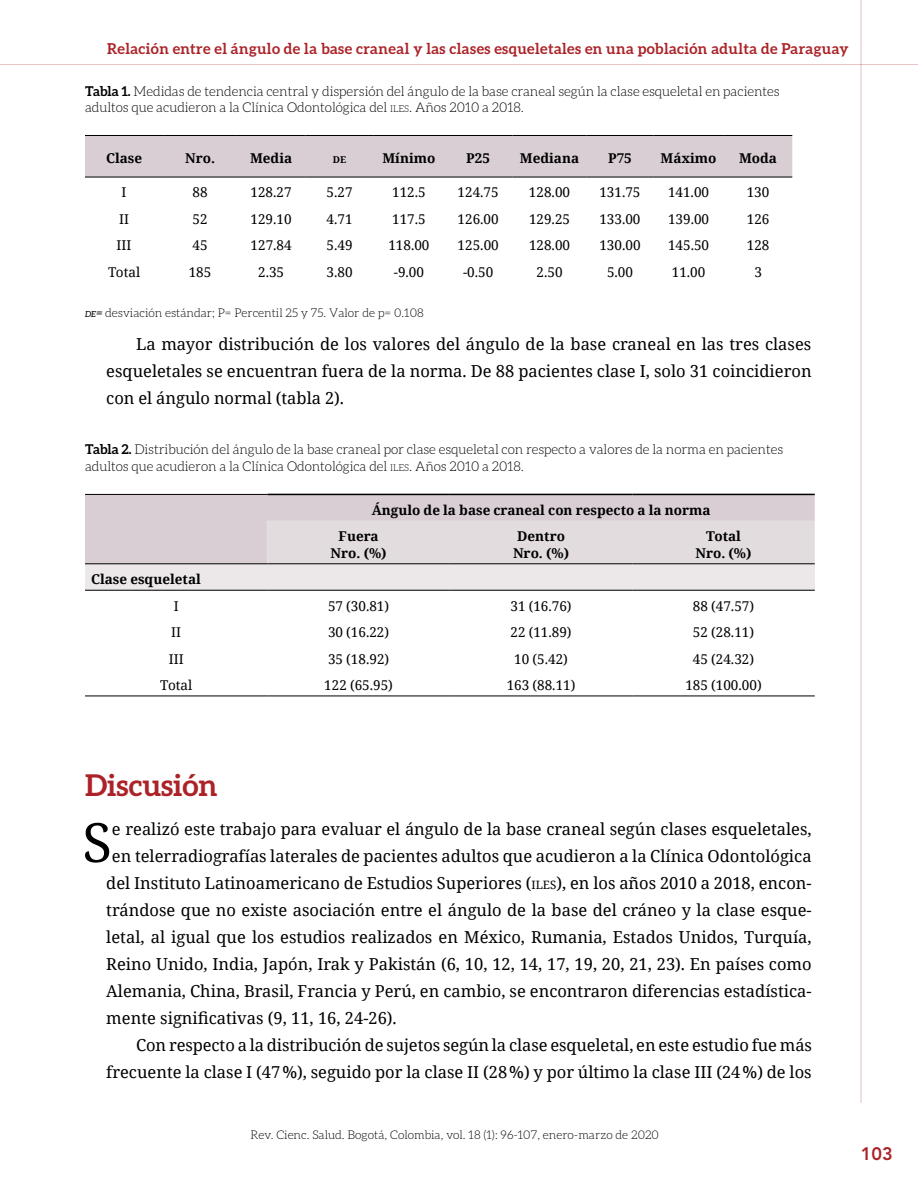
<style>
.page{position:relative;width:918px;height:1188px;background:#fff}
.page>*{position:absolute;margin:0;border:0;box-sizing:border-box;transform-origin:0 0}
.t1{font:54.3px "Noto Serif";color:#000}
.t2{font:700 30px "Aleo";letter-spacing:-.005em;color:#ab2328}
.t3{font:800 18px "Avenir LT Std";color:#ab2328}
.t4{font:16.5px/27px "Noto Serif";color:#000;text-align:justify}
.t5{font:700 15px "Aleo";letter-spacing:.025em;color:#ab2328}
.t6{font:300 13.5px/16.2px "Aleo";letter-spacing:-.005em;color:#000}
.t7{font:13.5px "Noto Serif";color:#000}
.t8{font:700 13.5px/16.5px "Noto Serif";color:#000;text-align:center}
.t9{font:300 12px "Aleo";color:#000}
.t10{font:700 9.45px "Noto Serif";color:#000}
.s1{font-weight:700}
.s2{font-size:9.45px}
.s3{font-weight:400;font-style:italic;font-size:8.4px}
.s4{font-weight:400;font-style:italic}
.s5{font-size:11.55px}
</style>
<div class="page">
<div style="left:85px;top:136px;width:707px;height:41px;background:#d8ced3"></div>
<hr style="left:85px;top:135px;width:78px;height:1px;background:#000">
<hr style="left:163px;top:135px;width:74px;height:1px;background:#000">
<hr style="left:237px;top:135px;width:68px;height:1px;background:#000">
<hr style="left:305px;top:135px;width:69px;height:1px;background:#000">
<hr style="left:374px;top:135px;width:70px;height:1px;background:#000">
<hr style="left:444px;top:135px;width:68px;height:1px;background:#000">
<hr style="left:512px;top:135px;width:75px;height:1px;background:#000">
<hr style="left:587px;top:135px;width:66px;height:1px;background:#000">
<hr style="left:653px;top:135px;width:71px;height:1px;background:#000">
<hr style="left:724px;top:135px;width:68px;height:1px;background:#000">
<hr style="left:85px;top:177px;width:78px;height:1px;background:#000">
<hr style="left:163px;top:177px;width:74px;height:1px;background:#000">
<hr style="left:237px;top:177px;width:68px;height:1px;background:#000">
<hr style="left:305px;top:177px;width:69px;height:1px;background:#000">
<hr style="left:374px;top:177px;width:70px;height:1px;background:#000">
<hr style="left:444px;top:177px;width:68px;height:1px;background:#000">
<hr style="left:512px;top:177px;width:75px;height:1px;background:#000">
<hr style="left:587px;top:177px;width:66px;height:1px;background:#000">
<hr style="left:653px;top:177px;width:71px;height:1px;background:#000">
<hr style="left:724px;top:177px;width:68px;height:1px;background:#000">
<div style="left:85px;top:495px;width:730px;height:68px;background:#d8ced3"></div>
<div style="left:267px;top:521px;width:548px;height:42px;background:#e2dcdf"></div>
<div style="left:85px;top:564px;width:730px;height:26px;background:#ece8ea"></div>
<hr style="left:85px;top:494px;width:182px;height:1px;background:#000">
<hr style="left:267px;top:494px;width:183px;height:1px;background:#000">
<hr style="left:450px;top:494px;width:182px;height:1px;background:#000">
<hr style="left:632px;top:494px;width:183px;height:1px;background:#000">
<hr style="left:85px;top:563px;width:182px;height:1px;background:#000">
<hr style="left:267px;top:563px;width:183px;height:1px;background:#000">
<hr style="left:450px;top:563px;width:182px;height:1px;background:#000">
<hr style="left:632px;top:563px;width:183px;height:1px;background:#000">
<hr style="left:85px;top:590px;width:182px;height:1px;background:#000">
<hr style="left:267px;top:590px;width:183px;height:1px;background:#000">
<hr style="left:450px;top:590px;width:182px;height:1px;background:#000">
<hr style="left:632px;top:590px;width:183px;height:1px;background:#000">
<hr style="left:85px;top:696px;width:182px;height:1px;background:#000">
<hr style="left:267px;top:696px;width:183px;height:1px;background:#000">
<hr style="left:450px;top:696px;width:182px;height:1px;background:#000">
<hr style="left:632px;top:696px;width:183px;height:1px;background:#000">
<hr style="left:0;top:64px;width:918px;height:1px;background:#ab2328">
<hr style="left:861px;top:0;width:1px;height:1103px;background:#ab2328">
<p class="t5" style="left:107px;top:40px;width:743px">Relación entre el ángulo de la base craneal y las clases esqueletales en una población adulta de Paraguay</p>
<p class="t6" style="left:85px;top:83px;width:696px"><span class="s1">Tabla 1.</span> Medidas de tendencia central y dispersión del ángulo de la base craneal según la clase esqueletal en pacientes adultos que acudieron a la Clínica Odontológica del <span class="s2">ILES</span>. Años 2010 a 2018.</p>
<p class="t8" style="left:106px;top:150px;width:38px">Clase</p>
<p class="t8" style="left:185px;top:150px;width:31px">Nro.</p>
<p class="t8" style="left:250px;top:150px;width:44px">Media</p>
<p class="t10" style="left:333px;top:153px;width:15px">de</p>
<p class="t8" style="left:382px;top:150px;width:54px">Mínimo</p>
<p class="t8" style="left:466px;top:150px;width:25px">P25</p>
<p class="t8" style="left:520px;top:150px;width:61px">Mediana</p>
<p class="t8" style="left:608px;top:150px;width:25px">P75</p>
<p class="t8" style="left:661px;top:150px;width:57px">Máximo</p>
<p class="t8" style="left:739px;top:150px;width:39px">Moda</p>
<p class="t7" style="left:122px;top:183px;width:6px">I</p>
<p class="t7" style="left:192px;top:183px;width:17px">88</p>
<p class="t7" style="left:251px;top:183px;width:43px">128.27</p>
<p class="t7" style="left:327px;top:183px;width:28px">5.27</p>
<p class="t7" style="left:392px;top:183px;width:35px">112.5</p>
<p class="t7" style="left:458px;top:183px;width:43px">124.75</p>
<p class="t7" style="left:529px;top:183px;width:43px">128.00</p>
<p class="t7" style="left:599px;top:183px;width:43px">131.75</p>
<p class="t7" style="left:668px;top:183px;width:43px">141.00</p>
<p class="t7" style="left:747px;top:183px;width:24px">130</p>
<p class="t7" style="left:119px;top:210px;width:11px">II</p>
<p class="t7" style="left:192px;top:210px;width:17px">52</p>
<p class="t7" style="left:251px;top:210px;width:43px">129.10</p>
<p class="t7" style="left:327px;top:210px;width:28px">4.71</p>
<p class="t7" style="left:392px;top:210px;width:35px">117.5</p>
<p class="t7" style="left:458px;top:210px;width:43px">126.00</p>
<p class="t7" style="left:529px;top:210px;width:43px">129.25</p>
<p class="t7" style="left:599px;top:210px;width:43px">133.00</p>
<p class="t7" style="left:668px;top:210px;width:43px">139.00</p>
<p class="t7" style="left:747px;top:210px;width:24px">126</p>
<p class="t7" style="left:117px;top:236px;width:16px">III</p>
<p class="t7" style="left:192px;top:236px;width:17px">45</p>
<p class="t7" style="left:251px;top:236px;width:43px">127.84</p>
<p class="t7" style="left:327px;top:236px;width:28px">5.49</p>
<p class="t7" style="left:388px;top:236px;width:43px">118.00</p>
<p class="t7" style="left:458px;top:236px;width:43px">125.00</p>
<p class="t7" style="left:529px;top:236px;width:43px">128.00</p>
<p class="t7" style="left:599px;top:236px;width:43px">130.00</p>
<p class="t7" style="left:668px;top:236px;width:43px">145.50</p>
<p class="t7" style="left:747px;top:236px;width:24px">128</p>
<p class="t7" style="left:108px;top:263px;width:34px">Total</p>
<p class="t7" style="left:189px;top:263px;width:24px">185</p>
<p class="t7" style="left:258px;top:263px;width:28px">2.35</p>
<p class="t7" style="left:327px;top:263px;width:28px">3.80</p>
<p class="t7" style="left:394px;top:263px;width:32px">-9.00</p>
<p class="t7" style="left:463px;top:263px;width:32px">-0.50</p>
<p class="t7" style="left:537px;top:263px;width:28px">2.50</p>
<p class="t7" style="left:607px;top:263px;width:28px">5.00</p>
<p class="t7" style="left:672px;top:263px;width:35px">11.00</p>
<p class="t7" style="left:754px;top:263px;width:9px">3</p>
<p class="t9" style="left:85px;top:307px;width:340px"><span class="s3">de</span><span class="s4">=</span> desviación estándar; P= Percentil 25 y 75. Valor de p= 0.108</p>
<p class="t4" style="left:106px;top:330px;width:707px;text-indent:30px">La mayor distribución de los valores del ángulo de la base craneal en las tres clases esqueletales se encuentran fuera de la norma. De 88 pacientes clase I, solo 31 coincidieron con el ángulo normal (tabla 2).</p>
<p class="t6" style="left:85px;top:442px;width:700px"><span class="s1">Tabla 2.</span> Distribución del ángulo de la base craneal por clase esqueletal con respecto a valores de la norma en pacientes adultos que acudieron a la Clínica Odontológica del <span class="s2">ILES</span>. Años 2010 a 2018.</p>
<p class="t8" style="left:339px;top:496px;width:373px;line-height:26.4px;text-align:left;text-indent:33px">Ángulo de la base craneal con respecto a la norma<br>Fuera</p>
<p class="t8" style="left:331px;top:544px;width:58px">Nro. (%)</p>
<p class="t8" style="left:513px;top:528px;width:58px">Dentro<br>Nro. (%)</p>
<p class="t8" style="left:695px;top:528px;width:58px">Total<br>Nro. (%)</p>
<p class="t8" style="left:91px;top:571px;width:111px">Clase esqueletal</p>
<p class="t7" style="left:174px;top:597px;width:6px">I</p>
<p class="t7" style="left:328px;top:597px;width:63px">57 (30.81)</p>
<p class="t7" style="left:510px;top:597px;width:63px">31 (16.76)</p>
<p class="t7" style="left:693px;top:597px;width:63px">88 (47.57)</p>
<p class="t7" style="left:171px;top:623px;width:11px">II</p>
<p class="t7" style="left:328px;top:623px;width:63px">30 (16.22)</p>
<p class="t7" style="left:510px;top:623px;width:63px">22 (11.89)</p>
<p class="t7" style="left:693px;top:623px;width:63px">52 (28.11)</p>
<p class="t7" style="left:169px;top:649px;width:16px">III</p>
<p class="t7" style="left:328px;top:649px;width:63px">35 (18.92)</p>
<p class="t7" style="left:514px;top:649px;width:55px">10 (5.42)</p>
<p class="t7" style="left:693px;top:649px;width:63px">45 (24.32)</p>
<p class="t7" style="left:160px;top:676px;width:34px">Total</p>
<p class="t7" style="left:324px;top:676px;width:70px">122 (65.95)</p>
<p class="t7" style="left:507px;top:676px;width:70px">163 (88.11)</p>
<p class="t7" style="left:685px;top:676px;width:78px">185 (100.00)</p>
<h2 class="t2" style="left:85px;top:768px;width:134px">Discusión</h2>
<h1 class="t1" style="left:82px;top:805px;width:31px">S</h1>
<p class="t4" style="left:112px;top:815px;width:701px">e realizó este trabajo para evaluar el ángulo de la base craneal según clases esqueletales,</p>
<p class="t4" style="left:112px;top:842px;width:701px">en telerradiografías laterales de pacientes adultos que acudieron a la Clínica Odontológica</p>
<p class="t4" style="left:106px;top:869px;width:707px">del Instituto Latinoamericano de Estudios Superiores (<span class="s5">iles</span>), en los años 2010 a 2018, encon-</p>
<p class="t4" style="left:106px;top:896px;width:707px">trándose que no existe asociación entre el ángulo de la base del cráneo y la clase esque-</p>
<p class="t4" style="left:106px;top:923px;width:707px">letal, al igual que los estudios realizados en México, Rumania, Estados Unidos, Turquía,</p>
<p class="t4" style="left:106px;top:950px;width:707px">Reino Unido, India, Japón, Irak y Pakistán (6, 10, 12, 14, 17, 19, 20, 21, 23). En países como</p>
<p class="t4" style="left:106px;top:977px;width:707px">Alemania, China, Brasil, Francia y Perú, en cambio, se encontraron diferencias estadística-</p>
<p class="t4" style="left:106px;top:1004px;width:292px">mente significativas (9, 11, 16, 24-26).</p>
<p class="t4" style="left:136px;top:1031px;width:677px">Con respecto a la distribución de sujetos según la clase esqueletal, en este estudio fue más</p>
<p class="t4" style="left:106px;top:1058px;width:707px">frecuente la clase I (47%), seguido por la clase II (28%) y por último la clase III (24%) de los</p>
<p class="t9" style="left:251px;top:1128px;width:410px">Rev. Cienc. Salud. Bogotá, Colombia, vol. 18 (1): 96-107, enero-marzo de 2020</p>
<p class="t3" style="left:861px;top:1143px;width:33px">103</p>
</div>
